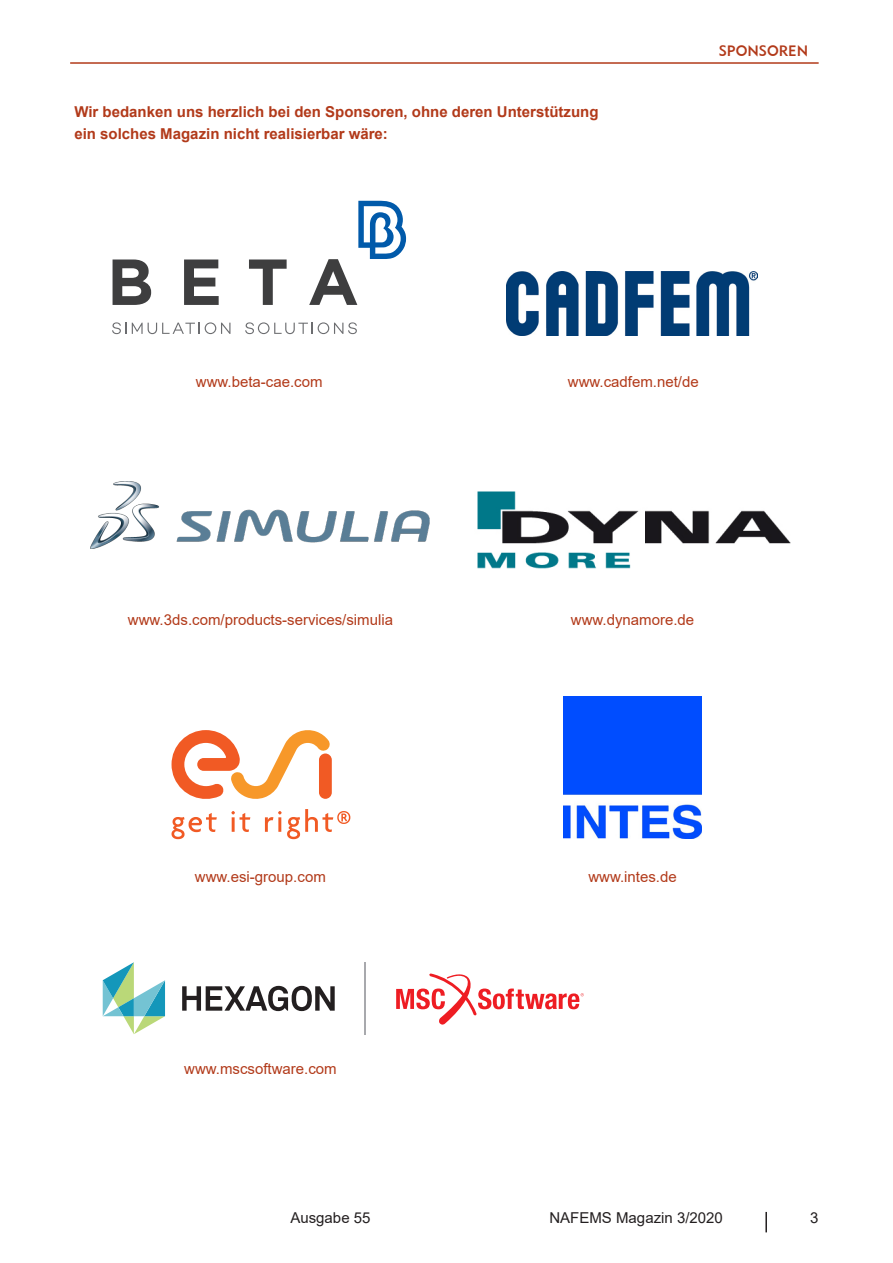
<style>
.page{position:relative;width:893px;height:1263px;background:#fff}
.page>*{position:absolute;margin:0;border:0;box-sizing:border-box;transform-origin:0 0}
.t1{font:15px "Arial";color:#b23a1a}
.t2{font:700 15px/22.2px "Arial";color:#b23a1a}
.t3{font:15px "Arial";color:#231f20}
.t4{font:15px "Geometric 415 BT Medium A";color:#b23a1a}
</style>
<div class="page">
<hr style="left:765px;top:1212px;width:2px;height:20px;background:#231f20">
<hr style="left:70px;top:62px;width:749px;height:2px;background:#b23a1a">
<svg style="left:172px;top:730px;width:178px;height:109px"></svg>
<img style="left:564px;top:696px;width:138px;height:142px">
<img style="left:477px;top:491px;width:313px;height:78px">
<img style="left:91px;top:481px;width:338px;height:67px">
<svg style="left:113px;top:259px;width:38px;height:46px"></svg>
<svg style="left:184px;top:259px;width:35px;height:46px"></svg>
<svg style="left:249px;top:259px;width:38px;height:46px"></svg>
<svg style="left:309px;top:201px;width:97px;height:104px"></svg>
<svg style="left:112px;top:322px;width:118px;height:12px"></svg>
<svg style="left:245px;top:322px;width:112px;height:12px"></svg>
<img style="left:507px;top:272px;width:251px;height:63px">
<svg style="left:396px;top:973px;width:188px;height:52px"></svg>
<hr style="left:365px;top:962px;width:1px;height:72px;background:#a8a9ad">
<svg style="left:182px;top:986px;width:153px;height:25px"></svg>
<svg style="left:103px;top:962px;width:62px;height:72px"></svg>
<p class="t2" style="left:74px;top:101px;width:526px">Wir bedanken uns herzlich bei den Sponsoren, ohne deren Unterstützung ein solches Magazin nicht realisierbar wäre:</p>
<p class="t4" style="left:719px;top:42px;width:91px">SPONSOREN</p>
<p class="t1" style="left:196px;top:372px;width:128px">www.beta-cae.com</p>
<p class="t1" style="left:568px;top:372px;width:132px">www.cadfem.net/de</p>
<p class="t1" style="left:128px;top:609px;width:267px">www.3ds.com/products-services/simulia</p>
<p class="t1" style="left:571px;top:609px;width:125px">www.dynamore.de</p>
<p class="t1" style="left:195px;top:866px;width:132px">www.esi-group.com</p>
<p class="t1" style="left:184px;top:1058px;width:154px">www.mscsoftware.com</p>
<p class="t1" style="left:588px;top:866px;width:90px">www.intes.de</p>
<p class="t3" style="left:290px;top:1207px;width:82px">Ausgabe 55</p>
<p class="t3" style="left:549px;top:1207px;width:175px">NAFEMS Magazin 3/2020</p>
<p class="t3" style="left:810px;top:1207px;width:10px">3</p>
</div>
